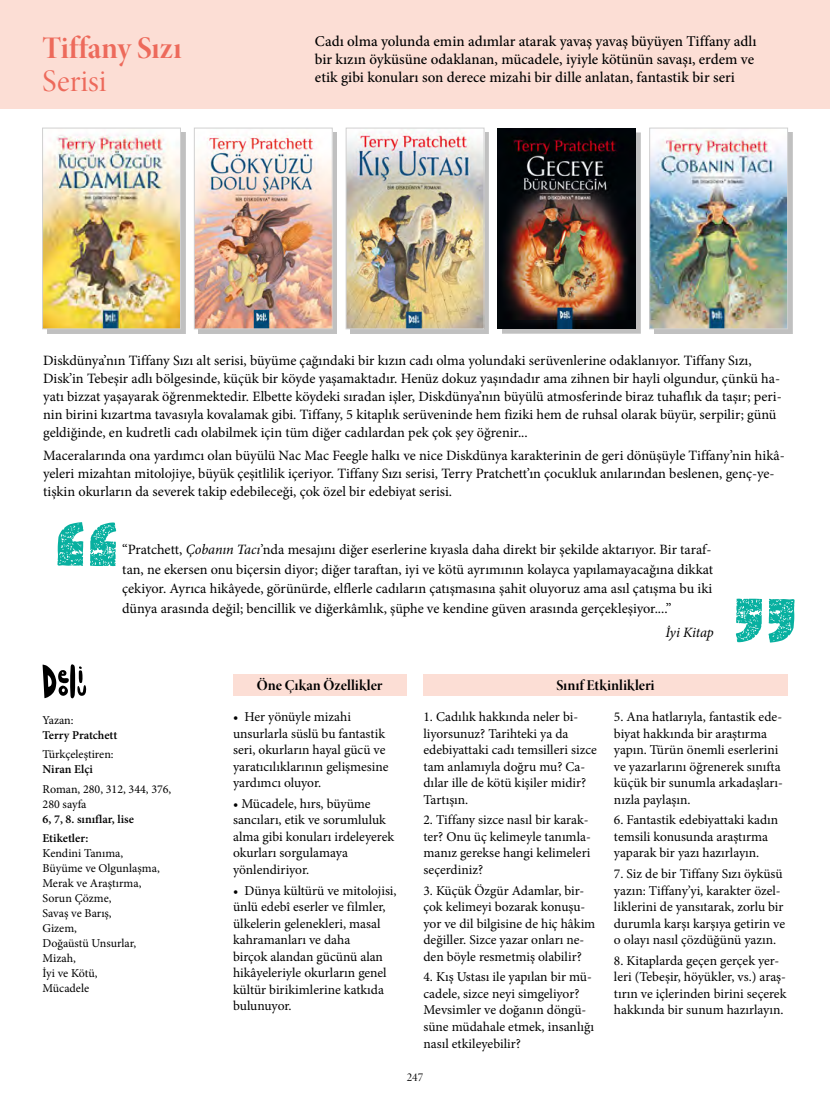
<style>
.page{position:relative;width:830px;height:1106px;background:#fff}
.page>*{position:absolute;margin:0;border:0;box-sizing:border-box;transform-origin:0 0}
.t1{font:31.5px "Minion Pro Bold Disp";letter-spacing:-.005em;color:#ed6a5b}
.t2{font:31.5px "Minion Pro Disp";color:#ed6a5b}
.t3{font:500 15px/18px "Minion Pro";color:#000}
.t4{font:15px "Minion Pro Bold Disp";color:#000}
.t5{font:14.25px/18px "Minion Pro";color:#000}
.t6{font:italic 14.25px "Minion Pro";letter-spacing:-.015em;color:#000}
.t7{font:13.5px/16.5px "Minion Pro";color:#000}
.t8{font:12px/15px "Minion Pro";color:#000}
.t9{font:600 12px/19.2px "Minion Pro";color:#000}
.t10{font:12px "Minion Pro Disp";color:#000}
.s1{font-style:italic}
</style>
<div class="page">
<svg style="left:735px;top:598px;width:59px;height:44px"></svg>
<svg style="left:57px;top:522px;width:59px;height:44px"></svg>
<div style="left:0;top:0;width:829px;height:108px;background:#fcded5"></div>
<div style="left:233px;top:674px;width:173px;height:21px;background:#fcded5"></div>
<div style="left:423px;top:674px;width:364px;height:21px;background:#fcded5"></div>
<div style="left:198px;top:132px;width:139px;height:202px;background:#000;opacity:.25"></div>
<img style="left:196px;top:132px;width:134px;height:195px">
<div style="left:194px;top:128px;width:138px;height:201px;border:1px solid #d0d0d0"></div>
<div style="left:350px;top:132px;width:139px;height:202px;background:#000;opacity:.25"></div>
<img style="left:347px;top:131px;width:135px;height:196px">
<div style="left:345px;top:128px;width:139px;height:201px;border:1px solid #d0d0d0"></div>
<div style="left:47px;top:132px;width:138px;height:202px;background:#c0c0c0"></div>
<img style="left:44px;top:132px;width:135px;height:195px">
<div style="left:42px;top:128px;width:139px;height:201px;border:1px solid #d0d0d0"></div>
<div style="left:502px;top:132px;width:138px;height:202px;background:#000;opacity:.25"></div>
<img style="left:497px;top:128px;width:138px;height:201px">
<div style="left:653px;top:132px;width:139px;height:202px;background:#000;opacity:.25"></div>
<img style="left:651px;top:132px;width:134px;height:195px">
<div style="left:649px;top:128px;width:138px;height:201px;border:1px solid #d0d0d0"></div>
<svg style="left:43px;top:664px;width:44px;height:35px"></svg>
<h1 class="t1" style="left:43px;top:27px;width:141px">Tiffany Sızı</h1>
<h1 class="t2" style="left:43px;top:62px;width:65px">Serisi</h1>
<p class="t3" style="left:315px;top:32px;width:443px">Cadı olma yolunda emin adımlar atarak yavaş yavaş büyüyen Tiffany adlı bir kızın öyküsüne odaklanan, mücadele, iyiyle kötünün savaşı, erdem ve etik gibi konuları son derece mizahi bir dille anlatan, fantastik bir seri</p>
<p class="t5" style="left:43px;top:352px;width:739px">Diskdünya’nın Tiffany Sızı alt serisi, büyüme çağındaki bir kızın cadı olma yolundaki serüvenlerine odaklanıyor. Tiffany Sızı, Disk’in Tebeşir adlı bölgesinde, küçük bir köyde yaşamaktadır. Henüz dokuz yaşındadır ama zihnen bir hayli olgundur, çünkü ha&shy;yatı bizzat yaşayarak öğrenmektedir. Elbette köydeki sıradan işler, Diskdünya’nın büyülü atmosferinde biraz tuhaflık da taşır; peri&shy;nin birini kızartma tavasıyla kovalamak gibi. Tiffany, 5 kitaplık serüveninde hem fiziki hem de ruhsal olarak büyür, serpilir; günü geldiğinde, en kudretli cadı olabilmek için tüm diğer cadılardan pek çok şey öğrenir...</p>
<p class="t5" style="left:43px;top:446px;width:742px">Maceralarında ona yardımcı olan büyülü Nac Mac Feegle halkı ve nice Diskdünya karakterinin de geri dönüşüyle Tiffany’nin hikâ&shy;yeleri mizahtan mitolojiye, büyük çeşitlilik içeriyor. Tiffany Sızı serisi, Terry Pratchett’ın çocukluk anılarından beslenen, genç-ye&shy;tişkin okurların da severek takip edebileceği, çok özel bir edebiyat serisi.</p>
<p class="t5" style="left:122px;top:540px;width:592px;line-height:19.5px">“Pratchett, <span class="s1">Çobanın Tacı</span>’nda mesajını diğer eserlerine kıyasla daha direkt bir şekilde aktarıyor. Bir taraf&shy;tan, ne ekersen onu biçersin diyor; diğer taraftan, iyi ve kötü ayrımının kolayca yapılamayacağına dikkat çekiyor. Ayrıca hikâyede, görünürde, elflerle cadıların çatışmasına şahit oluyoruz ama asıl çatışma bu iki dünya arasında değil; bencillik ve diğerkâmlık, şüphe ve kendine güven arasında gerçekleşiyor....”</p>
<p class="t6" style="left:665px;top:622px;width:50px">İyi Kitap</p>
<p class="t8" style="left:43px;top:713px;width:32px">Yazan:</p>
<p class="t9" style="left:43px;top:725px;width:76px">Terry Pratchett</p>
<p class="t8" style="left:43px;top:747px;width:73px">Türkçeleştiren:</p>
<p class="t9" style="left:43px;top:760px;width:52px">Niran Elçi</p>
<p class="t8" style="left:43px;top:781px;width:130px">Roman, 280, 312, 344, 376,<br>280 sayfa</p>
<p class="t9" style="left:43px;top:809px;width:93px">6, 7, 8. sınıflar, lise<br>Etiketler:</p>
<p class="t8" style="left:43px;top:845px;width:119px">Kendini Tanıma,<br>Büyüme ve Olgunlaşma,<br>Merak ve Araştırma,<br>Sorun Çözme,<br>Savaş ve Barış,<br>Gizem,<br>Doğaüstü Unsurlar,<br>Mizah,<br>İyi ve Kötü,<br>Mücadele</p>
<p class="t4" style="left:257px;top:675px;width:127px">Öne Çıkan Özellikler</p>
<p class="t4" style="left:556px;top:675px;width:100px">Sınıf Etkinlikleri</p>
<p class="t7" style="left:233px;top:708px;width:157px">• Her yönüyle mizahi unsurlarla süslü bu fantastik seri, okurların hayal gücü ve yaratıcılıklarının gelişmesine yardımcı oluyor.</p>
<p class="t7" style="left:233px;top:795px;width:163px">• Mücadele, hırs, büyüme sancıları, etik ve sorumluluk alma gibi konuları irdeleyerek okurları sorgulamaya yönlendiriyor.</p>
<p class="t7" style="left:233px;top:882px;width:165px">• Dünya kültürü ve mitolojisi, ünlü edebî eserler ve filmler, ülkelerin gelenekleri, masal kahramanları ve daha<br>birçok alandan gücünü alan hikâyeleriyle okurların genel kültür birikimlerine katkıda bulunuyor.</p>
<p class="t7" style="left:423px;top:708px;width:175px">1. Cadılık hakkında neler bi&shy;liyorsunuz? Tarihteki ya da edebiyattaki cadı temsilleri sizce tam anlamıyla doğru mu? Ca&shy;dılar ille de kötü kişiler midir?<br>Tartışın.</p>
<p class="t7" style="left:423px;top:812px;width:169px">2. Tiffany sizce nasıl bir karak&shy;ter? Onu üç kelimeyle tanımla&shy;manız gerekse hangi kelimeleri seçerdiniz?</p>
<p class="t7" style="left:423px;top:882px;width:173px">3. Küçük Özgür Adamlar, bir&shy;çok kelimeyi bozarak konuşu&shy;yor ve dil bilgisine de hiç hâkim değiller. Sizce yazar onları ne&shy;den böyle resmetmiş olabilir?</p>
<p class="t7" style="left:423px;top:969px;width:172px">4. Kış Ustası ile yapılan bir mü&shy;cadele, sizce neyi simgeliyor?<br>Mevsimler ve doğanın döngü&shy;süne müdahale etmek, insanlığı nasıl etkileyebilir?</p>
<p class="t10" style="left:406px;top:1069px;width:18px">247</p>
<p class="t7" style="left:613px;top:708px;width:170px">5. Ana hatlarıyla, fantastik ede&shy;biyat hakkında bir araştırma yapın. Türün önemli eserlerini ve yazarlarını öğrenerek sınıfta küçük bir sunumla arkadaşları&shy;nızla paylaşın.</p>
<p class="t7" style="left:613px;top:811px;width:166px">6. Fantastik edebiyattaki kadın temsili konusunda araştırma yaparak bir yazı hazırlayın.</p>
<p class="t7" style="left:613px;top:865px;width:172px">7. Siz de bir Tiffany Sızı öyküsü yazın: Tiffany’yi, karakter özel&shy;liklerini de yansıtarak, zorlu bir durumla karşı karşıya getirin ve o olayı nasıl çözdüğünü yazın.</p>
<p class="t7" style="left:613px;top:952px;width:174px">8. Kitaplarda geçen gerçek yer&shy;leri (Tebeşir, höyükler, vs.) araş&shy;tırın ve içlerinden birini seçerek hakkında bir sunum hazırlayın.</p>
</div>
